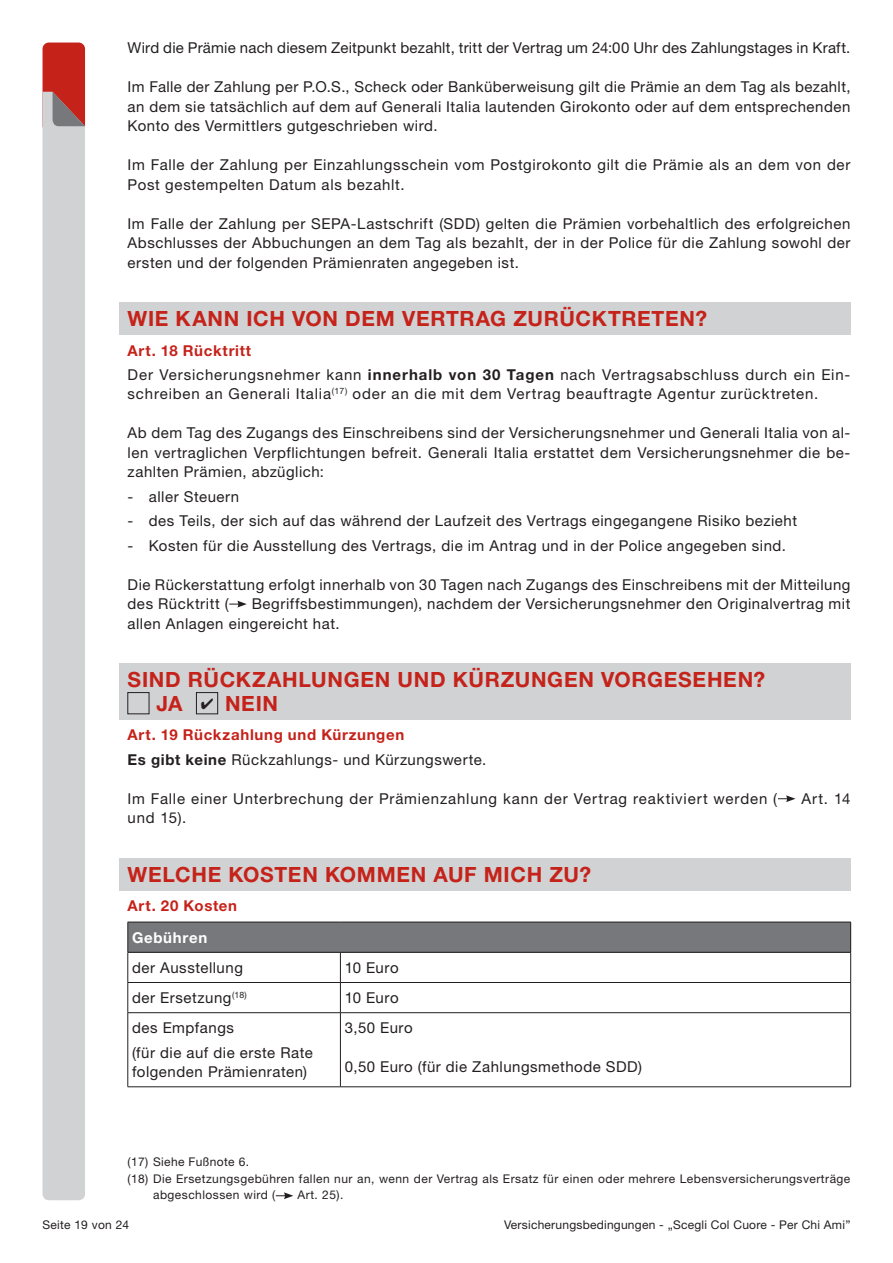
<style>
.page{position:relative;width:893px;height:1263px;background:#fff}
.page>*{position:absolute;margin:0;border:0;box-sizing:border-box;transform-origin:0 0}
.Titolo_Capitolo{font:700 21px/24px "Helvetica Neue LT Std";letter-spacing:.035em;color:#c5221a}
.Testi{font:15px/19.5px "Helvetica Neue LT Std";letter-spacing:.035em;color:#231f20;text-align:justify}
.Testi_primo_paragrafo{font:15px/19.5px "Helvetica Neue LT Std";letter-spacing:.055em;color:#231f20}
.Testi-2{font:15px "Helvetica Neue LT Std";letter-spacing:.015em;color:#231f20}
.Testi_primo_paragrafo-2{font:15px/19.5px "Helvetica Neue LT Std";letter-spacing:.035em;color:#231f20}
.Testi-3{font:15px "Helvetica Neue LT Std";letter-spacing:.055em;color:#231f20}
.Titoletto_rosso_primo{font:700 15px "Helvetica Neue LT Std";letter-spacing:.045em;color:#c5221a}
.Titoletto_nero{font:700 15px "Helvetica Neue LT Std";letter-spacing:.045em;color:#fff}
.Note_testo{font:12px/16.5px "Helvetica Neue LT Std";letter-spacing:.04em;color:#231f20}
.Note_testo-2{font:12px "Helvetica Neue LT Std";letter-spacing:.02em;color:#231f20}
.s1{font-weight:700}
</style>
<div class="page">
<div style="left:43px;top:43px;width:42px;height:89px;background:#c5221a;border-radius:6px"></div>
<div style="left:43px;top:92px;width:42px;height:1108px;background:#d1d2d4"></div>
<svg style="left:53px;top:92px;width:32px;height:34px"></svg>
<div style="left:119px;top:303px;width:731px;height:32px;background:#d1d2d4"></div>
<div style="left:119px;top:663px;width:731px;height:56px;background:#d1d2d4"></div>
<div style="left:119px;top:858px;width:731px;height:32px;background:#d1d2d4"></div>
<svg style="left:229px;top:601px;width:18px;height:6px"></svg>
<div style="left:196px;top:692px;width:22px;height:22px;border:1px solid #231f20"></div>
<svg style="left:778px;top:795px;width:17px;height:7px"></svg>
<div style="left:128px;top:922px;width:723px;height:30px;background:#76787b"></div>
<hr style="left:128px;top:922px;width:212px;height:1px;background:#231f20">
<hr style="left:128px;top:922px;width:1px;height:30px;background:#231f20">
<hr style="left:340px;top:922px;width:511px;height:1px;background:#231f20">
<hr style="left:850px;top:922px;width:1px;height:30px;background:#231f20">
<hr style="left:128px;top:952px;width:212px;height:1px;background:#231f20">
<hr style="left:128px;top:952px;width:1px;height:30px;background:#231f20">
<hr style="left:340px;top:952px;width:511px;height:1px;background:#231f20">
<hr style="left:340px;top:952px;width:1px;height:30px;background:#231f20">
<hr style="left:850px;top:952px;width:1px;height:30px;background:#231f20">
<hr style="left:128px;top:982px;width:212px;height:1px;background:#231f20">
<svg style="left:128px;top:983px;width:1px;height:29px"></svg>
<hr style="left:340px;top:982px;width:511px;height:1px;background:#231f20">
<svg style="left:340px;top:983px;width:1px;height:29px"></svg>
<svg style="left:850px;top:983px;width:1px;height:29px"></svg>
<hr style="left:128px;top:1012px;width:212px;height:1px;background:#231f20">
<hr style="left:128px;top:1013px;width:1px;height:73px;background:#231f20">
<hr style="left:340px;top:1012px;width:511px;height:1px;background:#231f20">
<hr style="left:340px;top:1013px;width:1px;height:73px;background:#231f20">
<hr style="left:850px;top:1013px;width:1px;height:73px;background:#231f20">
<hr style="left:128px;top:1086px;width:212px;height:1px;background:#231f20">
<hr style="left:340px;top:1086px;width:511px;height:1px;background:#231f20">
<svg style="left:276px;top:1192px;width:17px;height:7px"></svg>
<p class="Testi-2" style="left:128px;top:39px;width:724px">Wird die Prämie nach diesem Zeitpunkt bezahlt, tritt der Vertrag um 24:00 Uhr des Zahlungstages in Kraft.</p>
<p class="Testi" style="left:128px;top:77px;width:724px">Im Falle der Zahlung per P.O.S., Scheck oder Banküberweisung gilt die Prämie an dem Tag als bezahlt, an dem sie tatsächlich auf dem auf Generali Italia lautenden Girokonto oder auf dem entsprechenden Konto des Vermittlers gutgeschrieben wird.</p>
<p class="Testi" style="left:128px;top:155px;width:724px">Im Falle der Zahlung per Einzahlungsschein vom Postgirokonto gilt die Prämie als an dem von der<br>Post gestempelten Datum als bezahlt.</p>
<p class="Testi" style="left:128px;top:213px;width:724px">Im Falle der Zahlung per SEPA-Lastschrift (SDD) gelten die Prämien vorbehaltlich des erfolgreichen Abschlusses der Abbuchungen an dem Tag als bezahlt, der in der Police für die Zahlung sowohl der ersten und der folgenden Prämienraten angegeben ist.</p>
<p class="Titolo_Capitolo" style="left:128px;top:306px;width:581px">WIE KANN ICH VON DEM VERTRAG ZURÜCKTRETEN?</p>
<p class="Titoletto_rosso_primo" style="left:128px;top:341px;width:125px">Art. 18 Rücktritt</p>
<p class="Testi_primo_paragrafo" style="left:128px;top:365px;width:724px">Der Versicherungsnehmer kann <span class="s1">innerhalb von 30 Tagen</span> nach Vertragsabschluss durch ein Ein&shy;schreiben an Generali Italia<sup>(17)</sup> oder an die mit dem Vertrag beauftragte Agentur zurücktreten.</p>
<p class="Testi" style="left:128px;top:423px;width:724px">Ab dem Tag des Zugangs des Einschreibens sind der Versicherungsnehmer und Generali Italia von al&shy;len vertraglichen Verpflichtungen befreit. Generali Italia erstattet dem Versicherungsnehmer die be&shy;zahlten Prämien, abzüglich:</p>
<p class="Testi" style="left:128px;top:486px;width:113px">- aller Steuern</p>
<p class="Testi" style="left:128px;top:511px;width:671px">- des Teils, der sich auf das während der Laufzeit des Vertrags eingegangene Risiko bezieht</p>
<p class="Testi" style="left:128px;top:535px;width:660px">- Kosten für die Ausstellung des Vertrags, die im Antrag und in der Police angegeben sind.</p>
<p class="Testi" style="left:128px;top:574px;width:724px">Die Rückerstattung erfolgt innerhalb von 30 Tagen nach Zugangs des Einschreibens mit der Mitteilung des Rücktritt (</p>
<p class="Testi" style="left:128px;top:594px;width:724px;text-indent:124px">Begriffsbestimmungen), nachdem der Versicherungsnehmer den Originalvertrag mit allen Anlagen eingereicht hat.</p>
<p class="Titolo_Capitolo" style="left:156px;top:667px;width:610px;text-indent:-29px">SIND RÜCKZAHLUNGEN UND KÜRZUNGEN VORGESEHEN?<br>JA</p>
<p class="Titolo_Capitolo" style="left:225px;top:691px;width:55px">NEIN</p>
<p class="Titoletto_rosso_primo" style="left:128px;top:726px;width:278px">Art. 19 Rückzahlung und Kürzungen</p>
<p class="Testi_primo_paragrafo-2" style="left:128px;top:749px;width:360px"><span class="s1">Es gibt keine</span> Rückzahlungs- und Kürzungswerte.</p>
<p class="Testi-3" style="left:128px;top:789px;width:651px">Im Falle einer Unterbrechung der Prämienzahlung kann der Vertrag reaktiviert werden (</p>
<p class="Testi" style="left:801px;top:788px;width:51px">Art. 14</p>
<p class="Testi" style="left:128px;top:808px;width:60px">und 15).</p>
<p class="Titolo_Capitolo" style="left:128px;top:862px;width:465px">WELCHE KOSTEN KOMMEN AUF MICH ZU?</p>
<p class="Titoletto_rosso_primo" style="left:128px;top:896px;width:111px">Art. 20 Kosten</p>
<p class="Titoletto_nero" style="left:132px;top:928px;width:77px">Gebühren</p>
<p class="Testi" style="left:132px;top:957px;width:112px">der Ausstellung</p>
<p class="Testi" style="left:345px;top:957px;width:55px">10 Euro</p>
<p class="Testi" style="left:132px;top:988px;width:116px">der Ersetzung<sup>(18)</sup></p>
<p class="Testi" style="left:345px;top:988px;width:55px">10 Euro</p>
<p class="Testi" style="left:132px;top:1018px;width:103px">des Empfangs</p>
<p class="Testi_primo_paragrafo-2" style="left:132px;top:1042px;width:182px">(für die auf die erste Rate folgenden Prämienraten)</p>
<p class="Testi" style="left:345px;top:1018px;width:70px">3,50 Euro</p>
<p class="Testi" style="left:345px;top:1057px;width:299px">0,50 Euro (für die Zahlungsmethode SDD)</p>
<p class="Note_testo" style="left:128px;top:1153px;width:123px">(17) Siehe Fußnote 6.</p>
<p class="Note_testo" style="left:153px;top:1170px;width:699px;text-indent:-26px">(18) Die Ersetzungsgebühren fallen nur an, wenn der Vertrag als Ersatz für einen oder mehrere Lebensversicherungsverträge abgeschlossen wird (</p>
<p class="Note_testo" style="left:298px;top:1186px;width:47px">Art. 25).</p>
<p class="Note_testo-2" style="left:43px;top:1217px;width:88px">Seite 19 von 24</p>
<p class="Note_testo-2" style="left:504px;top:1217px;width:348px">Versicherungsbedingungen - „Scegli Col Cuore - Per Chi Ami”</p>
</div>
